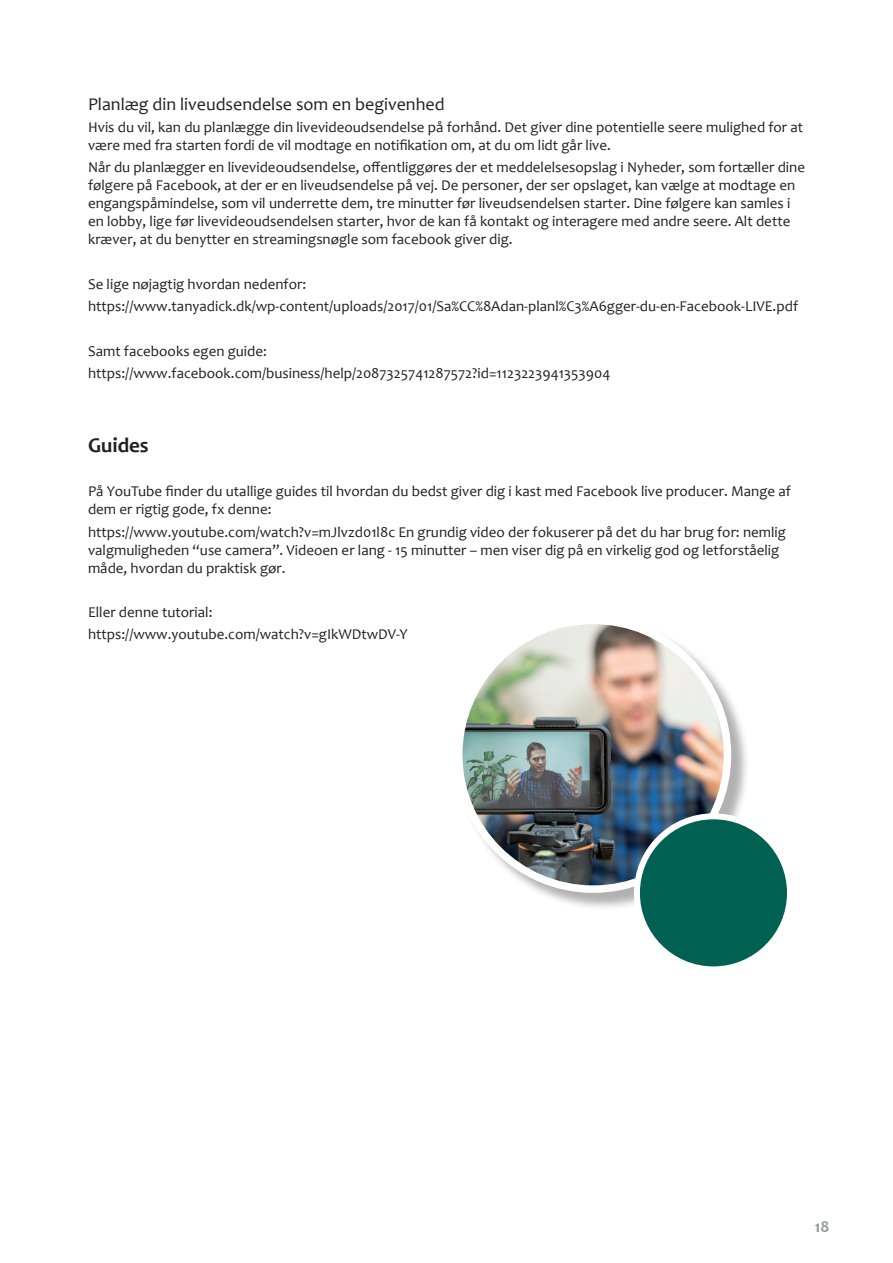
<style>
.page{position:relative;width:893px;height:1263px;background:#fff}
.page>*{position:absolute;margin:0;border:0;box-sizing:border-box;transform-origin:0 0}
.t1{font:700 21px "Candara";color:#231f20}
.t2{font:18px "Candara";color:#231f20}
.t3{font:700 16.5px "Candara";color:#939598}
.t4{font:15px/18px "Candara";color:#231f20}
</style>
<div class="page">
<div style="left:457px;top:619px;width:293px;height:292px;background:#231f20;opacity:.35"></div>
<img style="left:459px;top:620px;width:268px;height:269px;border-radius:133px">
<div style="left:455px;top:617px;width:276px;height:276px;border:8px solid #fff;border-radius:50%"></div>
<div style="left:637px;top:816px;width:153px;height:153px;background:#006052;border-radius:50%"></div>
<div style="left:634px;top:813px;width:159px;height:159px;border:6px solid #fff;border-radius:50%"></div>
<p class="t2" style="left:88px;top:93px;width:358px">Planlæg din liveudsendelse som en begivenhed</p>
<p class="t4" style="left:88px;top:118px;width:717px">Hvis du vil, kan du planlægge din livevideoudsendelse på forhånd. Det giver dine potentielle seere mulighed for at være med fra starten fordi de vil modtage en notifikation om, at du om lidt går live.</p>
<p class="t4" style="left:88px;top:158px;width:718px">N år du planlægger en livevideoudsendelse, offentliggøres der et meddelelsesopslag i Nyheder, som fortæller dine følgere på Facebook, at der er en liveudsendelse på vej. De personer, der ser opslaget, kan vælge at modtage en engangspåmindelse, som vil underrette dem, tre minutter før liveudsendelsen starter. Dine følgere kan samles i en lobby, lige før livevideoudsendelsen starter, hvor de kan få kontakt og interagere med andre seere. Alt dette kræver, at du benytter en streamingsnøgle som facebook giver dig.</p>
<p class="t4" style="left:88px;top:273px;width:711px;line-height:22.2px">Se lige nøjagtig hvordan nedenfor: https://www.tanyadick.dk/wp-content/uploads/2017/01/Sa%CC%8Adan-planl%C3%A6gger-du-en-Facebook-LIVE.pdf</p>
<p class="t4" style="left:88px;top:339px;width:524px;line-height:22.2px">Samt facebooks egen guide: https://www.facebook.com/business/help/2087325741287572?id=1123223941353904</p>
<h1 class="t1" style="left:88px;top:432px;width:62px">Guides</h1>
<p class="t4" style="left:88px;top:482px;width:704px">På YouTube finder du utallige guides til hvordan du bedst giver dig i kast med Facebook live producer. Mange af dem er rigtig gode, fx denne:</p>
<p class="t4" style="left:88px;top:522px;width:699px">https://www.youtube.com/watch?v=mJlvzd01l8c En grundig video der fokuserer på det du har brug for: nemlig valgmuligheden “use camera”. Videoen er lang - 15 minutter – men viser dig på en virkelig god og letforståelig måde, hvordan du praktisk gør.</p>
<p class="t4" style="left:88px;top:601px;width:321px;line-height:22.2px">Eller denne tutorial: https://www.youtube.com/watch?v=gIkWDtwDV-Y</p>
<p class="t3" style="left:815px;top:1216px;width:16px">18</p>
</div>
